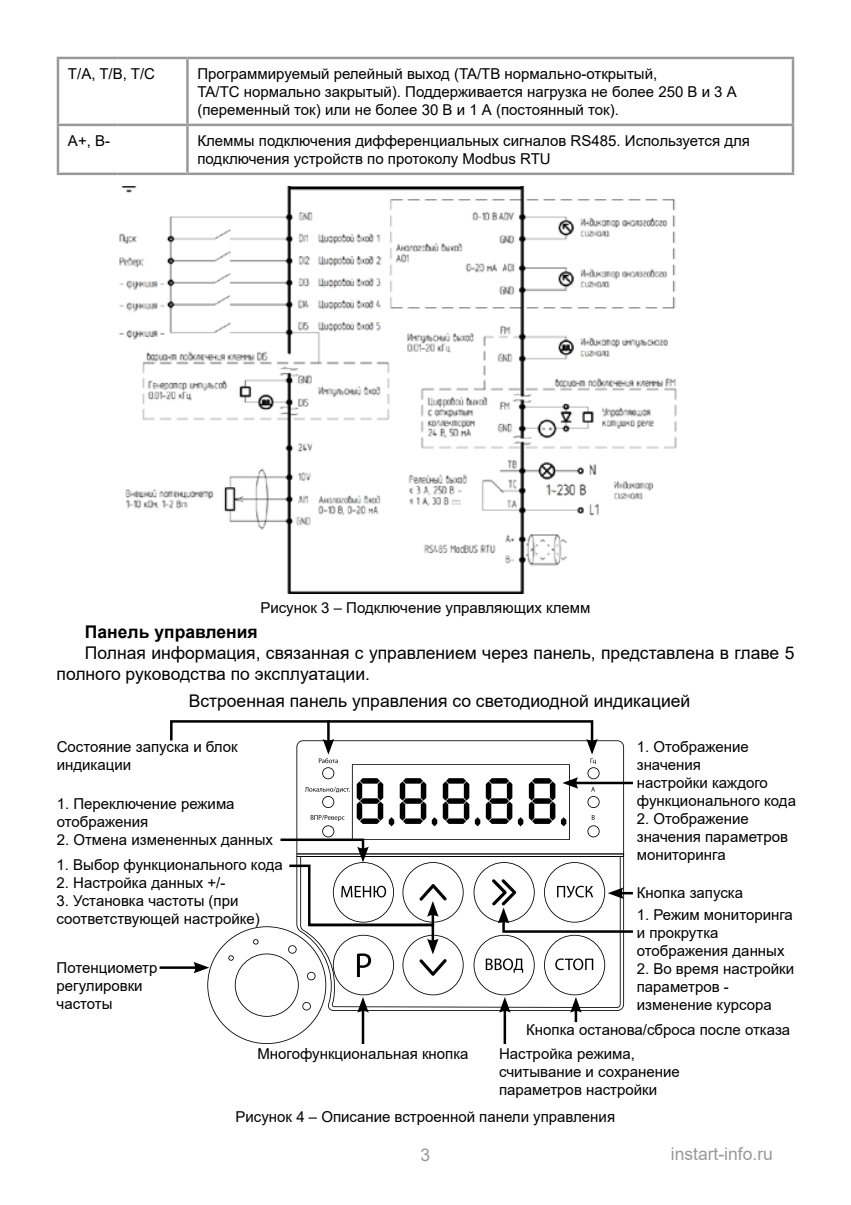
<style>
.page{position:relative;width:851px;height:1205px;background:#fff}
.page>*{position:absolute;margin:0;border:0;box-sizing:border-box;transform-origin:0 0}
.t1{font:17.5px/21px "Arial";color:#000}
.t2{font:17.5px "Arial";color:#999}
.t3{font:700 17.5px "Arial";color:#000}
.t4{font:15px/18px "Arial";color:#000}
</style>
<div class="page">
<hr style="left:57px;top:57px;width:61px;height:2px;background:#999">
<hr style="left:57px;top:59px;width:2px;height:65px;background:#999">
<hr style="left:118px;top:57px;width:69px;height:2px;background:#999">
<hr style="left:187px;top:57px;width:607px;height:2px;background:#999">
<hr style="left:186px;top:59px;width:3px;height:65px;background:#999">
<hr style="left:791px;top:59px;width:3px;height:65px;background:#999">
<hr style="left:57px;top:124px;width:61px;height:2px;background:#999">
<hr style="left:57px;top:126px;width:2px;height:47px;background:#999">
<hr style="left:118px;top:124px;width:69px;height:2px;background:#999">
<hr style="left:187px;top:124px;width:607px;height:2px;background:#999">
<hr style="left:186px;top:126px;width:3px;height:47px;background:#999">
<hr style="left:791px;top:126px;width:3px;height:47px;background:#999">
<hr style="left:57px;top:173px;width:61px;height:2px;background:#999">
<hr style="left:118px;top:173px;width:69px;height:2px;background:#999">
<hr style="left:187px;top:173px;width:607px;height:2px;background:#999">
<hr style="left:159px;top:966px;width:38px;height:3px;background:#000">
<svg style="left:169px;top:720px;width:464px;height:324px"></svg>
<img style="left:119px;top:186px;width:558px;height:407px">
<p class="t4" style="left:68px;top:65px;width:88px">T/A, T/B, T/C</p>
<p class="t4" style="left:197px;top:65px;width:540px">Программируемый релейный выход (TA/TB нормально-открытый,<br>TA/TC нормально закрытый). Поддерживается нагрузка не более 250 В и 3 А (переменный ток) или не более 30 В и 1 А (постоянный ток).</p>
<p class="t4" style="left:68px;top:131px;width:44px">A+, B-</p>
<p class="t4" style="left:197px;top:131px;width:554px">Клеммы подключения дифференциальных сигналов RS485. Используется для подключения устройств по протоколу Modbus RTU</p>
<p class="t4" style="left:260px;top:599px;width:331px">Рисунок 3 – Подключение управляющих клемм</p>
<p class="t3" style="left:85px;top:619px;width:174px">Панель управления</p>
<p class="t1" style="left:57px;top:642px;width:739px;text-indent:28px">Полная информация, связанная с управлением через панель, представлена в главе 5 полного руководства по эксплуатации.</p>
<p class="t1" style="left:189px;top:690px;width:503px">Встроенная панель управления со светодиодной индикацией</p>
<p class="t4" style="left:57px;top:737px;width:182px">Состояние запуска и блок индикации</p>
<p class="t4" style="left:57px;top:794px;width:179px">1. Переключение режима отображения</p>
<p class="t4" style="left:57px;top:830px;width:218px">2. Отмена измененных данных</p>
<p class="t4" style="left:57px;top:855px;width:228px">1. Выбор функционального кода</p>
<p class="t4" style="left:57px;top:873px;width:170px">2. Настройка данных +/-</p>
<p class="t4" style="left:57px;top:891px;width:205px">3. Установка частоты (при соответствующей настройке)</p>
<p class="t4" style="left:57px;top:958px;width:102px">Потенциометр регулировки частоты</p>
<p class="t4" style="left:257px;top:1044px;width:213px">Многофункциональная кнопка</p>
<p class="t4" style="left:636px;top:737px;width:161px">1. Отображение значения<br>настройки каждого функционального кода</p>
<p class="t4" style="left:636px;top:809px;width:153px">2. Отображение значения параметров мониторинга</p>
<p class="t4" style="left:636px;top:884px;width:108px">Кнопка запуска</p>
<p class="t4" style="left:636px;top:906px;width:157px">1. Режим мониторинга и прокрутка отображения данных</p>
<p class="t4" style="left:636px;top:960px;width:159px">2. Во время настройки параметров - изменение курсора</p>
<p class="t4" style="left:499px;top:1018px;width:292px;line-height:23.5px;text-indent:27px">Кнопка останова/сброса после отказа<br>Настройка режима,</p>
<p class="t4" style="left:499px;top:1062px;width:182px">считывание и сохранение параметров настройки</p>
<p class="t4" style="left:235px;top:1107px;width:381px">Рисунок 4 – Описание встроенной панели управления</p>
<p class="t2" style="left:420px;top:1143px;width:11px">3</p>
<p class="t2" style="left:670px;top:1142px;width:104px">instart-info.ru</p>
</div>
